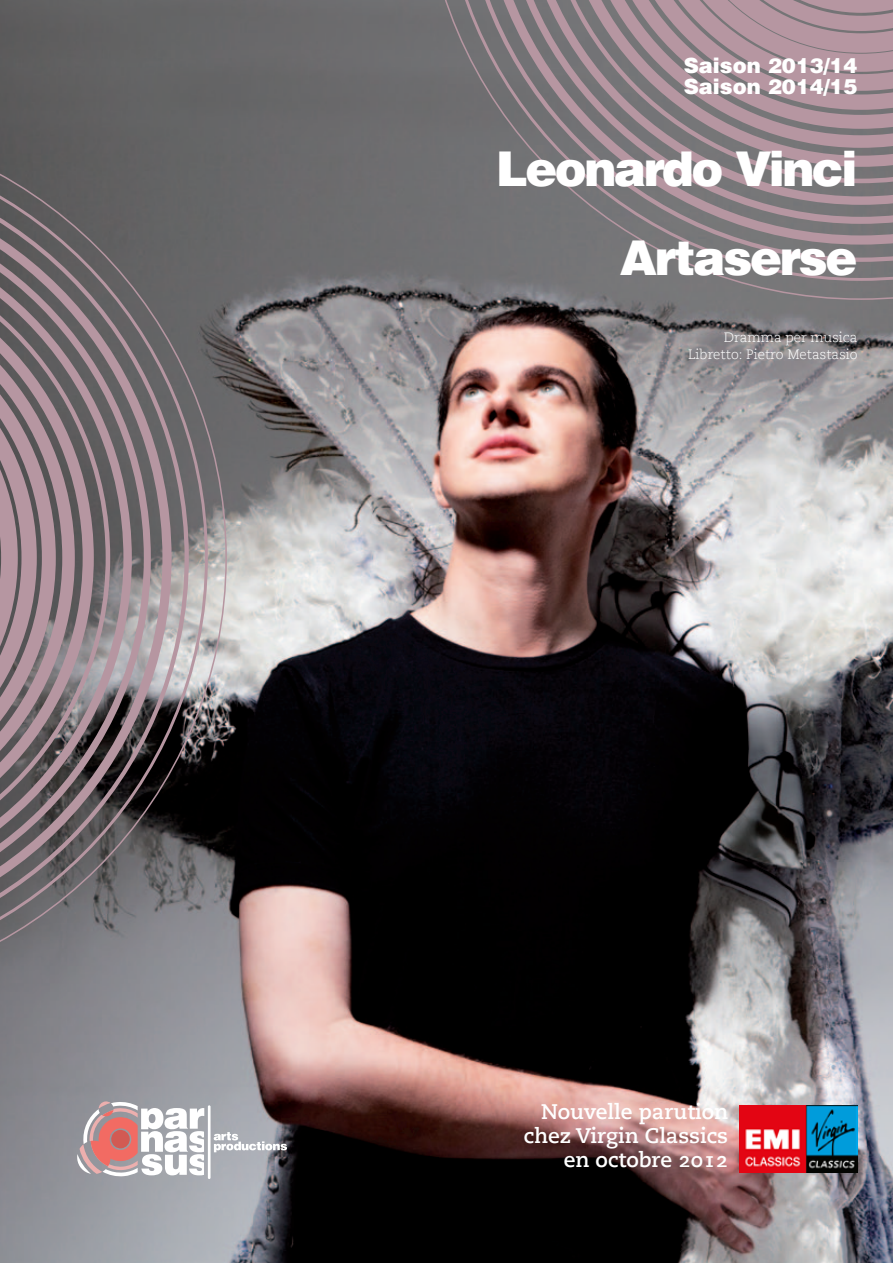
<style>
.page{position:relative;width:893px;height:1263px;background:#fff}
.page>*{position:absolute;margin:0;border:0;box-sizing:border-box;transform-origin:0 0}
.t1{font:900 48px/88.5px "Helvetica";letter-spacing:-.05em;color:#fff;text-align:right}
.t2{font:700 21px/24px "PMN Caecilia";color:#fff;text-align:right}
.t3{font:900 21px/21px "Helvetica";color:#fff}
.t4{font:300 13.5px/16.2px "PMN Caecilia";color:#fff;text-align:right}
</style>
<div class="page">
<img style="left:0;top:0;width:893px;height:1263px">
<svg style="left:422px;top:0;width:471px;height:300px;background:#8a7f84"></svg>
<svg style="left:0;top:138px;width:227px;height:858px;background:#797174"></svg>
<hr style="left:208px;top:1105px;width:3px;height:74px;background:#fff">
<svg style="left:214px;top:1132px;width:73px;height:20px"></svg>
<svg style="left:77px;top:1101px;width:127px;height:76px"></svg>
<img style="left:740px;top:1106px;width:118px;height:66px">
<p class="t3" style="left:684px;top:54px;width:175px">Saison 2013/14<br>Saison 2014/15</p>
<h1 class="t1" style="left:496px;top:123px;width:363px">Leonardo Vinci<br>Artaserse</h1>
<p class="t4" style="left:688px;top:330px;width:171px">Dramma per musica<br>Libretto: Pietro Metastasio</p>
<p class="t2" style="left:524px;top:1100px;width:206px">Nouvelle parution chez Virgin Classics en octobre 2012</p>
</div>
